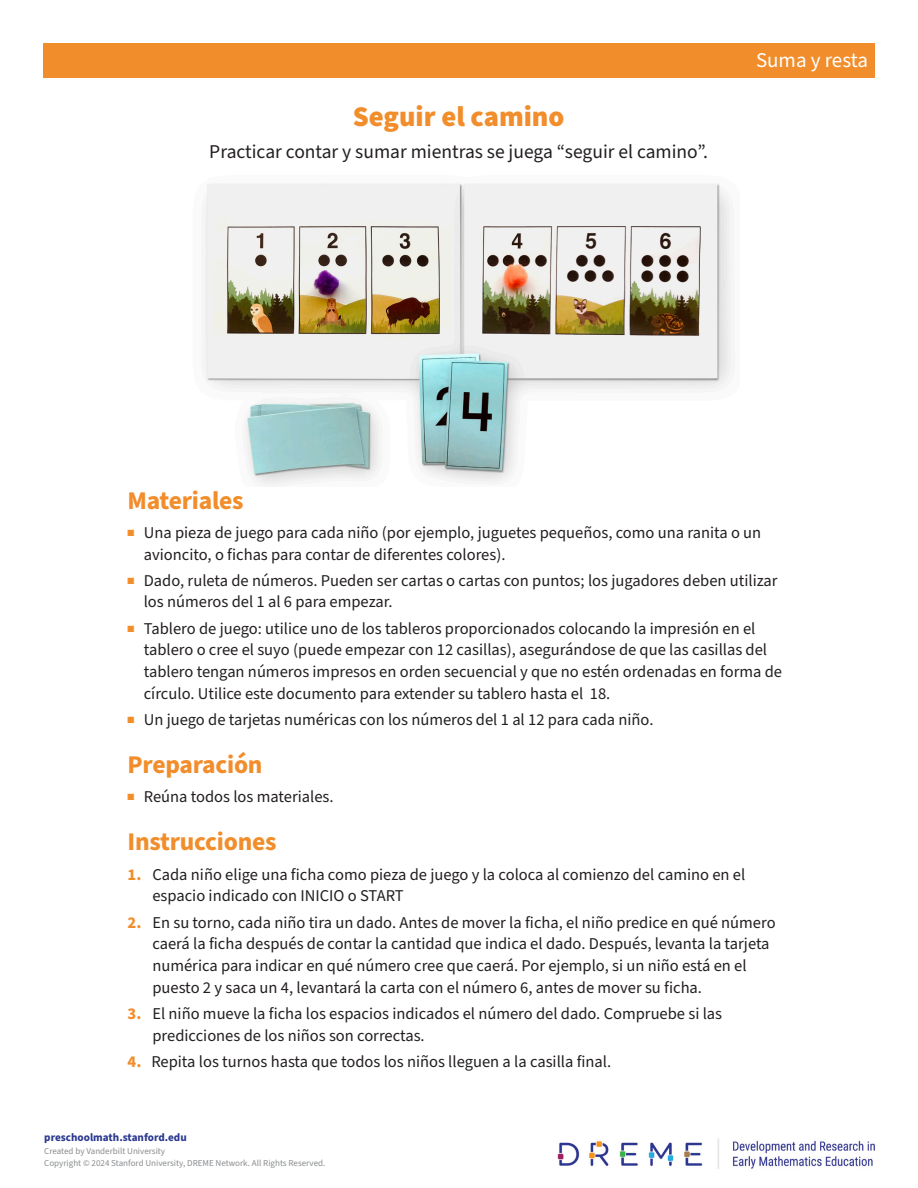
<style>
.page{position:relative;width:918px;height:1188px;background:#fff}
.page>*{position:absolute;margin:0;border:0;box-sizing:border-box;transform-origin:0 0}
.t1{font:900 28.5px "Source Sans Pro";color:#f18d2b}
.Subheads{font:700 25.5px "Source Sans Pro";letter-spacing:-.01em;color:#f18d2b}
.Header_Topic{font:21px "Source Sans Pro";color:#fff}
.Title_description{font:19.5px "Source Sans Pro";color:#231f20}
.Text_Bulleted_more_space{font:16.5px/21.8px "Source Sans Pro";color:#231f20}
.Text_Numbered{font:16.5px/21.8px "Source Sans Pro";color:#231f20}
.t2{font:700 11.1px "Source Sans Pro";color:#2b3990}
.t3{font:9px "Source Sans Pro";color:#8a8c8f}
.s1{color:#f18d2b}
.s2{font-weight:700;color:#f18d2b}
</style>
<div class="page">
<img style="left:557px;top:1138px;width:318px;height:31px">
<div style="left:44px;top:43px;width:831px;height:34px;background:#f18d2b"></div>
<img style="left:204px;top:183px;width:528px;height:302px">
<p class="t1" style="left:353px;top:97px;width:213px">Seguir el camino</p>
<p class="Title_description" style="left:209px;top:138px;width:500px">Practicar contar y sumar mientras se juega “seguir el camino”.</p>
<p class="Header_Topic" style="left:756px;top:46px;width:114px">Suma y resta</p>
<p class="Subheads" style="left:128px;top:483px;width:117px">Materiales</p>
<p class="Text_Bulleted_more_space" style="left:144px;top:522px;width:619px;text-indent:-16px"><span class="s1">■</span> Una pieza de juego para cada niño (por ejemplo, juguetes pequeños, como una ranita o un avioncito, o fichas para contar de diferentes colores).</p>
<p class="Text_Bulleted_more_space" style="left:144px;top:570px;width:635px;text-indent:-16px"><span class="s1">■</span> Dado, ruleta de números. Pueden ser cartas o cartas con puntos; los jugadores deben utilizar los números del 1 al 6 para empezar.</p>
<p class="Text_Bulleted_more_space" style="left:144px;top:618px;width:640px;text-indent:-16px"><span class="s1">■</span> Tablero de juego: utilice uno de los tableros proporcionados colocando la impresión en el tablero o cree el suyo (puede empezar con 12 casillas), asegurándose de que las casillas del tablero tengan números impresos en orden secuencial y que no estén ordenadas en forma de círculo. Utilice este documento para extender su tablero hasta el 18.</p>
<p class="Text_Bulleted_more_space" style="left:128px;top:709px;width:527px"><span class="s1">■</span> Un juego de tarjetas numéricas con los números del 1 al 12 para cada niño.</p>
<p class="Subheads" style="left:128px;top:747px;width:137px">Preparación</p>
<p class="Text_Bulleted_more_space" style="left:128px;top:786px;width:208px"><span class="s1">■</span> Reúna todos los materiales.</p>
<p class="Subheads" style="left:128px;top:825px;width:150px">Instrucciones</p>
<p class="Text_Numbered" style="left:152px;top:864px;width:594px;text-indent:-25px"><span class="s2">1.</span> Cada niño elige una ficha como pieza de juego y la coloca al comienzo del camino en el espacio indicado con INICIO o START</p>
<p class="Text_Numbered" style="left:152px;top:912px;width:625px;text-indent:-25px"><span class="s2">2.</span> En su torno, cada niño tira un dado. Antes de mover la ficha, el niño predice en qué número caerá la ficha después de contar la cantidad que indica el dado. Después, levanta la tarjeta numérica para indicar en qué número cree que caerá. Por ejemplo, si un niño está en el puesto 2 y saca un 4, levantará la carta con el número 6, antes de mover su ficha.</p>
<p class="Text_Numbered" style="left:152px;top:1003px;width:571px;text-indent:-25px"><span class="s2">3.</span> El niño mueve la ficha los espacios indicados el número del dado. Compruebe si las predicciones de los niños son correctas.</p>
<p class="Text_Numbered" style="left:128px;top:1051px;width:485px"><span class="s2">4.</span> Repita los turnos hasta que todos los niños lleguen a la casilla final.</p>
<p class="t2" style="left:44px;top:1130px;width:144px">preschoolmath.stanford.edu</p>
<p class="t3" style="left:44px;top:1145px;width:122px">Created by Vanderbilt University</p>
<p class="t3" style="left:44px;top:1157px;width:283px">Copyright © 2024 Stanford University, DREME Network. All Rights Reserved.</p>
</div>
